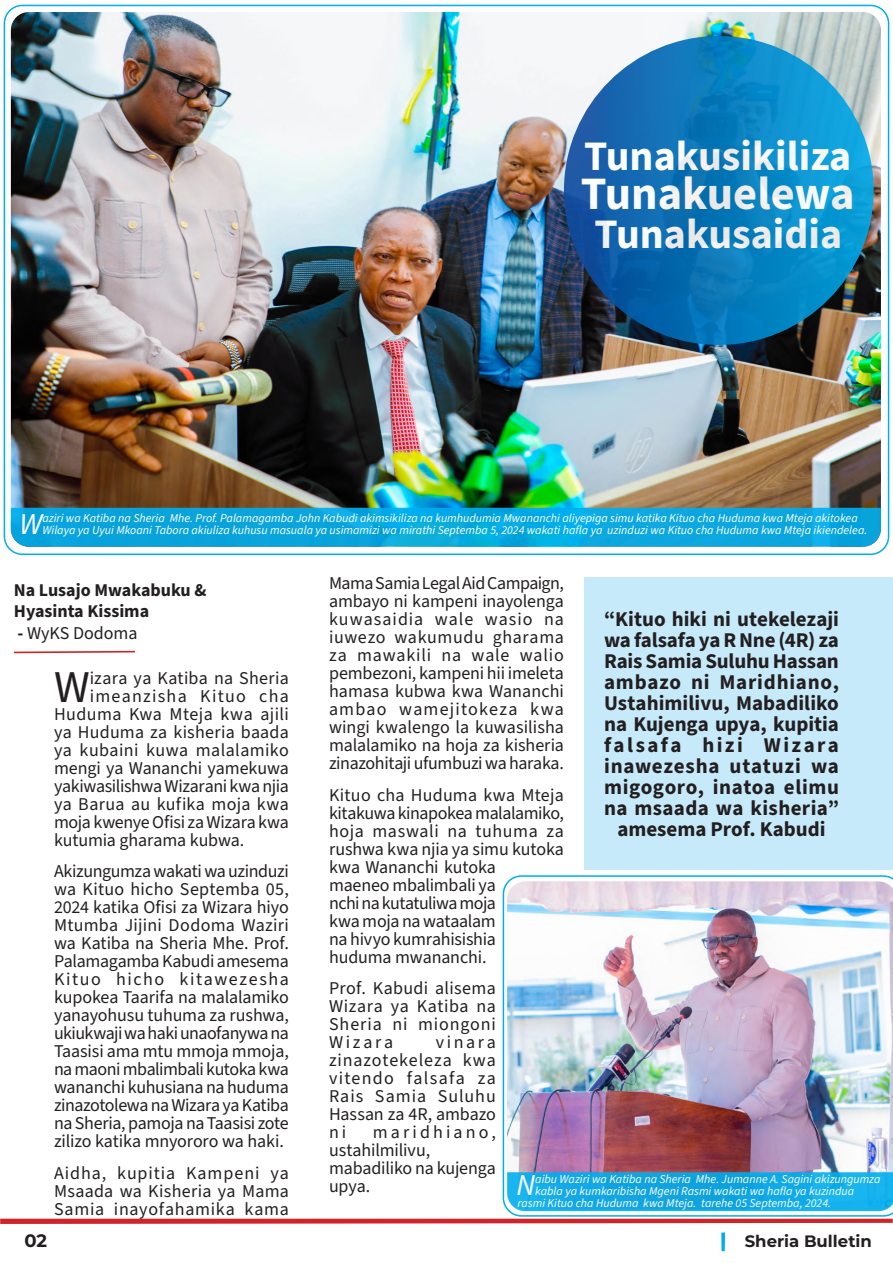
<style>
.page{position:relative;width:893px;height:1263px;background:#fff}
.page>*{position:absolute;margin:0;border:0;box-sizing:border-box;transform-origin:0 0}
.t1{font:700 46.5px "Source Sans 3";color:#fff}
.MainText{font:45.45px "Source Sans 3";color:#231f20}
.t2{font:700 42px "Source Sans 3";color:#fff}
.t3{font:italic 30.3px "Source Sans 3";color:#fff}
.MainText-2{font:700 21px/21px "Source Sans 3";color:#231f20;text-align:center}
.MainText-3{font:18px/18px "Source Sans 3";letter-spacing:-.005em;color:#231f20;text-align:justify}
.MainText-4{font:18px "Source Sans 3";letter-spacing:.015em;color:#231f20}
.t4{font:700 18px "Source Sans 3";color:#231f20}
.MainText-5{font:18px "Source Sans 3";letter-spacing:.025em;color:#231f20}
.MainText-6{font:18px "Source Sans 3";letter-spacing:.02em;color:#231f20}
.MainText-7{font:18px "Source Sans 3";letter-spacing:.07em;color:#231f20}
.t5{font:700 18px "Montserrat";color:#231f20}
.t6{font:700 16.5px "Montserrat";color:#231f20}
.t7{font:italic 12px/12px "Source Sans 3";color:#fff}
.s1{font-weight:700}
</style>
<div class="page">
<svg style="left:721px;top:1232px;width:4px;height:19px"></svg>
<svg style="left:0;top:1219px;width:893px;height:5px;background:#d63c42"></svg>
<svg style="left:14px;top:651px;width:121px;height:2px"></svg>
<div style="left:584px;top:577px;width:309px;height:293px;background:#c6eafa"></div>
<img style="left:11px;top:12px;width:870px;height:496px">
<svg style="left:11px;top:508px;width:870px;height:39px;background:#0aa7de"></svg>
<svg style="left:564px;top:36px;width:310px;height:309px;background:#0b7abc"></svg>
<img style="left:503px;top:875px;width:390px;height:342px">
<h3 class="t2" style="left:584px;top:129px;width:268px">Tunakusikiliza</h3>
<h1 class="t1" style="left:581px;top:163px;width:275px">Tunakuelewa</h1>
<h3 class="t2" style="left:594px;top:207px;width:249px">Tunakusaidia</h3>
<p class="t3" style="left:20px;top:505px;width:24px">W</p>
<p class="t7" style="left:42px;top:512px;width:826px">aziri wa Katiba na Sheria Mhe. Prof. Palamagamba John Kabudi akimsikiliza na kumhudumia Mwananchi aliyepiga simu katika Kituo cha Huduma kwa Mteja akitokea<br>Wilaya ya Uyui Mkoani Tabora akiuliza kuhusu masuala ya usimamizi wa mirathi Septemba 5, 2024 wakati hafla ya uzinduzi wa Kituo cha Huduma kwa Mteja ikiendelea.</p>
<p class="t4" style="left:14px;top:578px;width:194px">Na Lusajo Mwakabuku &amp;</p>
<p class="t4" style="left:14px;top:600px;width:137px">Hyasinta Kissima</p>
<p class="MainText-3" style="left:17px;top:624px;width:122px"><span class="s1">-</span> WyKS Dodoma</p>
<p class="MainText" style="left:54px;top:658px;width:37px">W</p>
<p class="MainText-4" style="left:90px;top:666px;width:201px">izara ya Katiba na Sheria</p>
<p class="MainText-7" style="left:90px;top:684px;width:201px">imeanzisha Kituo cha</p>
<p class="MainText-6" style="left:54px;top:702px;width:236px">Huduma Kwa Mteja kwa ajili</p>
<p class="MainText-4" style="left:54px;top:720px;width:236px">ya Huduma za kisheria baada</p>
<p class="MainText-5" style="left:54px;top:738px;width:236px">ya kubaini kuwa malalamiko</p>
<p class="MainText-3" style="left:54px;top:759px;width:236px">mengi ya Wananchi yamekuwa</p>
<p class="MainText-3" style="left:54px;top:777px;width:236px">yakiwasilishwa Wizarani kwa njia</p>
<p class="MainText-4" style="left:54px;top:792px;width:236px">ya Barua au kufika moja kwa</p>
<p class="MainText-3" style="left:54px;top:813px;width:236px">moja kwenye Ofisi za Wizara kwa</p>
<p class="MainText-3" style="left:54px;top:831px;width:192px">kutumia gharama kubwa.</p>
<p class="MainText-3" style="left:54px;top:862px;width:236px">Akizungumza wakati wa uzinduzi wa Kituo hicho Septemba 05, 2024 katika Ofisi za Wizara hiyo Mtumba Jijini Dodoma Waziri wa Katiba na Sheria Mhe. Prof.<br>Palamagamba Kabudi amesema Kituo hicho kitawezesha kupokea Taarifa na malalamiko yanayohusu tuhuma za rushwa, ukiukwaji wa haki unaofanywa na Taasisi ama mtu mmoja mmoja, na maoni mbalimbali kutoka kwa wananchi kuhusiana na huduma zinazotolewa na Wizara ya Katiba na Sheria, pamoja na Taasisi zote zilizo katika mnyororo wa haki.</p>
<p class="MainText-3" style="left:54px;top:1164px;width:236px">Aidha, kupitia Kampeni ya Msaada wa Kisheria ya Mama Samia inayofahamika kama</p>
<p class="MainText-3" style="left:329px;top:574px;width:236px">Mama Samia Legal Aid Campaign, ambayo ni kampeni inayolenga kuwasaidia wale wasio na iuwezo wakumudu gharama za mawakili na wale walio pembezoni, kampeni hii imeleta hamasa kubwa kwa Wananchi ambao wamejitokeza kwa wingi kwalengo la kuwasilisha malalamiko na hoja za kisheria zinazohitaji ufumbuzi wa haraka.</p>
<p class="MainText-3" style="left:329px;top:786px;width:236px;text-align:left">Kituo cha Huduma kwa Mteja kitakuwa kinapokea malalamiko, hoja maswali na tuhuma za rushwa kwa njia ya simu kutoka kwa Wananchi kutoka<br>maeneo mbalimbali ya<br>nchi na kutatuliwa moja<br>kwa moja na wataalam<br>na hivyo kumrahisishia<br>huduma mwananchi.</p>
<p class="MainText-3" style="left:329px;top:979px;width:168px">Prof. Kabudi alisema Wizara ya Katiba na Sheria ni miongoni Wizara</p>
<p class="MainText-2" style="left:604px;top:608px;width:236px">“Kituo hiki ni utekelezaji wa falsafa ya R Nne (4R) za<br>Rais Samia Suluhu Hassan ambazo ni Maridhiano,<br>Ustahimilivu, Mabadiliko na Kujenga upya, kupitia falsafa hizi Wizara inawezesha utatuzi wa migogoro, inatoa elimu na msaada wa kisheria” amesema Prof. Kabudi</p>
<p class="MainText-3" style="left:329px;top:1033px;width:168px;text-indent:107px">vinara zinazotekeleza kwa vitendo falsafa za Rais Samia Suluhu Hassan za 4R, ambazo ni</p>
<p class="MainText-3" style="left:329px;top:1123px;width:168px;text-align:left;text-indent:44px">maridhiano, ustahilmilivu, mabadiliko na kujenga upya.</p>
<p class="t3" style="left:516px;top:1166px;width:20px">N</p>
<p class="t7" style="left:535px;top:1173px;width:347px">aibu Waziri wa Katiba na Sheria Mhe. Jumanne A. Sagini akizungumza</p>
<p class="t7" style="left:535px;top:1185px;width:320px">kabla ya kumkaribisha Mgeni Rasmi wakati wa hafla ya kuzindua</p>
<p class="t7" style="left:517px;top:1197px;width:315px">rasmi Kituo cha Huduma kwa Mteja. tarehe 05 Septemba, 2024.</p>
<p class="t5" style="left:24px;top:1228px;width:24px">02</p>
<p class="t6" style="left:745px;top:1229px;width:129px">Sheria Bulletin</p>
</div>
